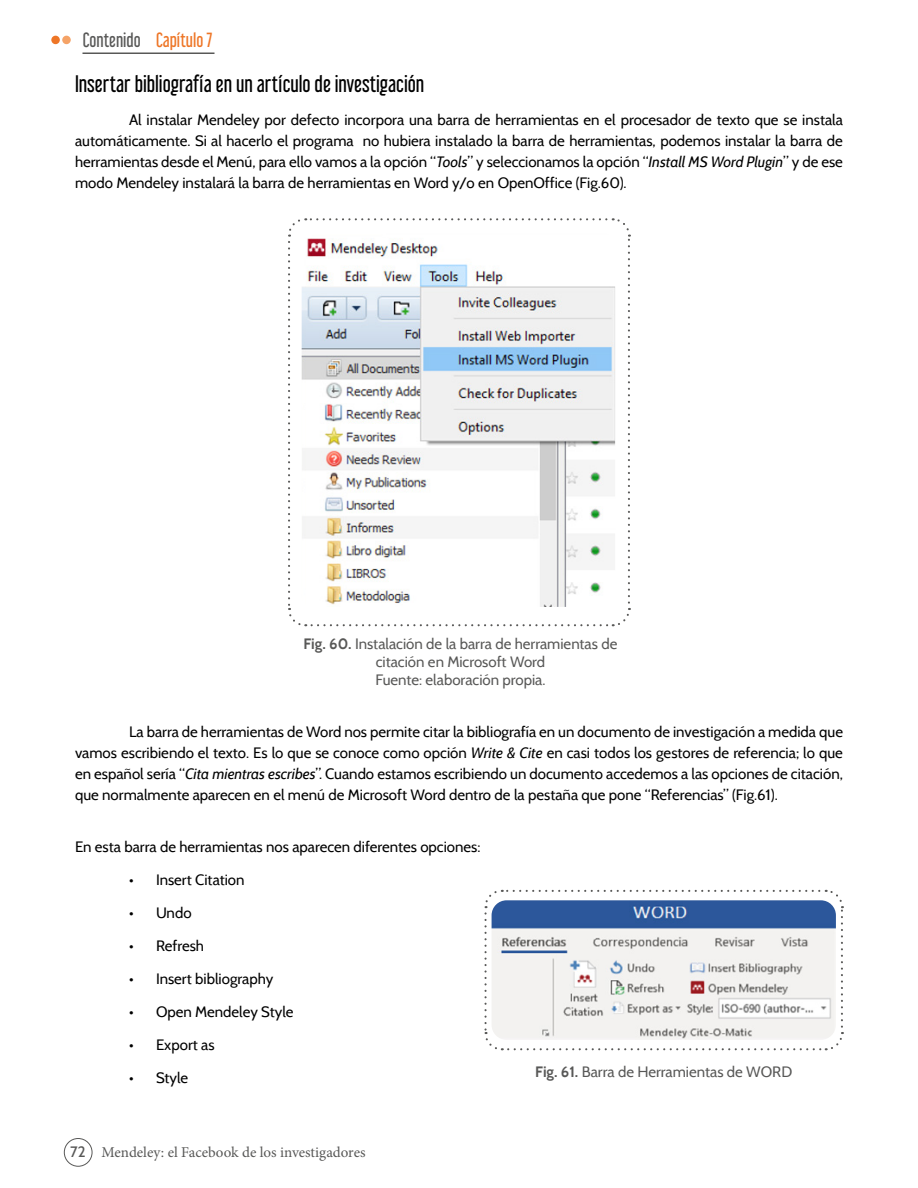
<style>
.page{position:relative;width:918px;height:1188px;background:#fff}
.page>*{position:absolute;margin:0;border:0;box-sizing:border-box;transform-origin:0 0}
.t1{font:21px "Libel Suit Rg";color:#000}
.t2{font:18px "Libel Suit Rg";color:#585857}
.t3{font:15px/21px "Cabin";color:#000;text-align:justify}
.t4{font:15px/18px "Cabin";color:#585857;text-align:center}
.t5{font:15px "Minion Pro";color:#585857}
.s1{color:#ee7627}
.s2{font-style:italic}
.s3{font-weight:700}
.s4{font-family:"Cabin";font-weight:500}
</style>
<div class="page">
<div style="left:64px;top:1138px;width:28px;height:29px;border:1px solid #585857;border-radius:50%"></div>
<hr style="left:82px;top:52px;width:132px;height:2px;background:#585857">
<div style="left:51px;top:36px;width:9px;height:8px;background:#ee7627;border-radius:50%"></div>
<div style="left:62px;top:36px;width:9px;height:8px;background:#f5a367;border-radius:50%"></div>
<svg style="left:288px;top:218px;width:343px;height:409px"></svg>
<svg style="left:484px;top:889px;width:360px;height:162px"></svg>
<p class="t2" style="left:83px;top:25px;width:131px">Contenido <span class="s1">Capítulo 7</span></p>
<h1 class="t1" style="left:75px;top:66px;width:351px">Insertar bibliografía en un artículo de investigación</h1>
<p class="t3" style="left:75px;top:109px;width:770px;text-indent:54px">Al instalar Mendeley por defecto incorpora una barra de herramientas en el procesador de texto que se instala automáticamente. Si al hacerlo el programa no hubiera instalado la barra de herramientas, podemos instalar la barra de herramientas desde el Menú, para ello vamos a la opción “<span class="s2">Tools</span>” y seleccionamos la opción “<span class="s2">Install MS Word Plugin</span>” y de ese modo Mendeley instalará la barra de herramientas en Word y/o en OpenOffice (Fig.60).</p>
<p class="t4" style="left:304px;top:635px;width:315px"><span class="s3">Fig. 60.</span> Instalación de la barra de herramientas de citación en Microsoft Word<br>Fuente: elaboración propia.</p>
<p class="t3" style="left:75px;top:721px;width:770px;text-indent:54px">La barra de herramientas de Word nos permite citar la bibliografía en un documento de investigación a medida que vamos escribiendo el texto. Es lo que se conoce como opción <span class="s2">Write &amp; Cite</span> en casi todos los gestores de referencia; lo que en español sería “<span class="s2">Cita mientras escribes</span>”. Cuando estamos escribiendo un documento accedemos a las opciones de citación, que normalmente aparecen en el menú de Microsoft Word dentro de la pestaña que pone “Referencias” (Fig.61).</p>
<p class="t3" style="left:75px;top:836px;width:407px">En esta barra de herramientas nos aparecen diferentes opciones:</p>
<p class="t3" style="left:129px;top:869px;width:117px">• Insert Citation</p>
<p class="t3" style="left:129px;top:902px;width:64px">• Undo</p>
<p class="t3" style="left:129px;top:935px;width:77px">• Refresh</p>
<p class="t3" style="left:129px;top:968px;width:146px">• Insert bibliography</p>
<p class="t3" style="left:129px;top:1001px;width:166px">• Open Mendeley Style</p>
<p class="t3" style="left:129px;top:1034px;width:87px">• Export as</p>
<p class="t3" style="left:129px;top:1067px;width:61px">• Style</p>
<p class="t4" style="left:535px;top:1063px;width:259px"><span class="s3">Fig. 61.</span> Barra de Herramientas de WORD</p>
<p class="t5" style="left:70px;top:1143px;width:297px"><span class="s4">72</span> Mendeley: el Facebook de los investigadores</p>
</div>
